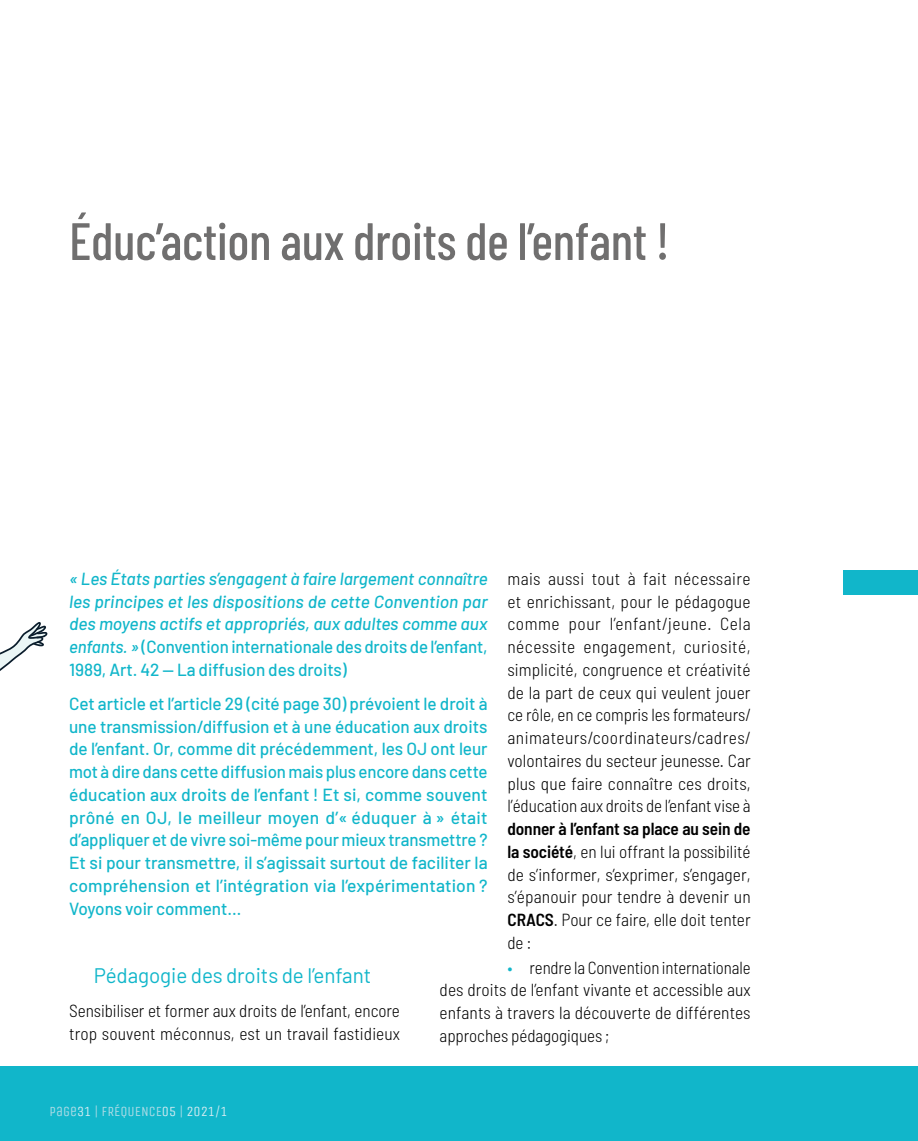
<style>
.page{position:relative;width:918px;height:1141px;background:#fff}
.page>*{position:absolute;margin:0;border:0;box-sizing:border-box;transform-origin:0 0}
.t1{font:500 52.5px "Barlow Condensed";letter-spacing:-.005em;color:#706f6f}
.t2{font:21px "Barlow";letter-spacing:-.005em;color:#11b6ca}
.t3{font:300 semi-condensed 17.5px/22.8px "Barlow";color:#000;text-align:justify}
.t4{font:500 17.5px/22.8px "Barlow";letter-spacing:.005em;color:#11b6ca;text-align:justify}
.t5{font:italic 500 17.5px/22.8px "Barlow";color:#11b6ca;text-align:justify}
.t6{font:14px "Unica One";color:#aedce6}
.s1{font-style:normal}
.s2{font-weight:600}
.s3{color:#11b6ca}
.s4{color:#d2ebf1}
</style>
<div class="page">
<div style="left:843px;top:570px;width:75px;height:25px;background:#11b6ca"></div>
<div style="left:0;top:1067px;width:918px;height:74px;background:#11b6ca"></div>
<svg style="left:0;top:622px;width:48px;height:49px"></svg>
<h1 class="t1" style="left:69px;top:208px;width:602px">Éduc’action aux droits de l’enfant !</h1>
<p class="t5" style="left:69px;top:566px;width:420px">« Les États parties s’engagent à faire largement connaître les principes et les dispositions de cette Convention par des moyens actifs et appropriés, aux adultes comme aux enfants. » <span class="s1">(Convention internationale des droits de l’enfant, 1989, Art. 42 — La diffusion des droits)</span></p>
<p class="t4" style="left:69px;top:691px;width:420px">Cet article et l’article 29 (cité page 30) prévoient le droit à une transmission/diffusion et à une éducation aux droits de l’enfant. Or, comme dit précédemment, les OJ ont leur mot à dire dans cette diffusion mais plus encore dans cette éducation aux droits de l’enfant ! Et si, comme souvent prôné en OJ, le meilleur moyen d’« éduquer à » était d’appliquer et de vivre soi-même pour mieux transmettre ?<br>Et si pour transmettre, il s’agissait surtout de faciliter la compréhension et l’intégration via l’expérimentation ?<br>Voyons voir comment…</p>
<p class="t3" style="left:507px;top:567px;width:245px">mais aussi tout à fait nécessaire et enrichissant, pour le pédagogue comme pour l’enfant/jeune. Cela nécessite engagement, curiosité, simplicité, congruence et créativité de la part de ceux qui veulent jouer ce rôle, en ce compris les formateurs/ animateurs/coordinateurs/cadres/ volontaires du secteur jeunesse. Car plus que faire connaître ces droits, l’éducation aux droits de l’enfant vise à</p>
<p class="t3" style="left:507px;top:817px;width:245px"><span class="s2">donner à l’enfant sa place au sein de la société</span>, en lui offrant la possibilité de s’informer, s’exprimer, s’engager, s’épanouir pour tendre à devenir un <span class="s2">CRACS</span>. Pour ce faire, elle doit tenter de:</p>
<p class="t3" style="left:440px;top:955px;width:312px;text-indent:68px"><span class="s3">•</span> rendre la Convention internationale des droits de l’enfant vivante et accessible aux enfants à travers la découverte de différentes approches pédagogiques ;</p>
<p class="t2" style="left:94px;top:960px;width:279px">Pédagogie des droits de l’enfant</p>
<p class="t3" style="left:69px;top:999px;width:332px">Sensibiliser et former aux droits de l’enfant, encore trop souvent méconnus, est un travail fastidieux</p>
<p class="t6" style="left:50px;top:1103px;width:179px">page<span class="s4">31</span> | FRÉQUENCE<span class="s4">05</span> | <span class="s4">2021/1</span></p>
</div>
